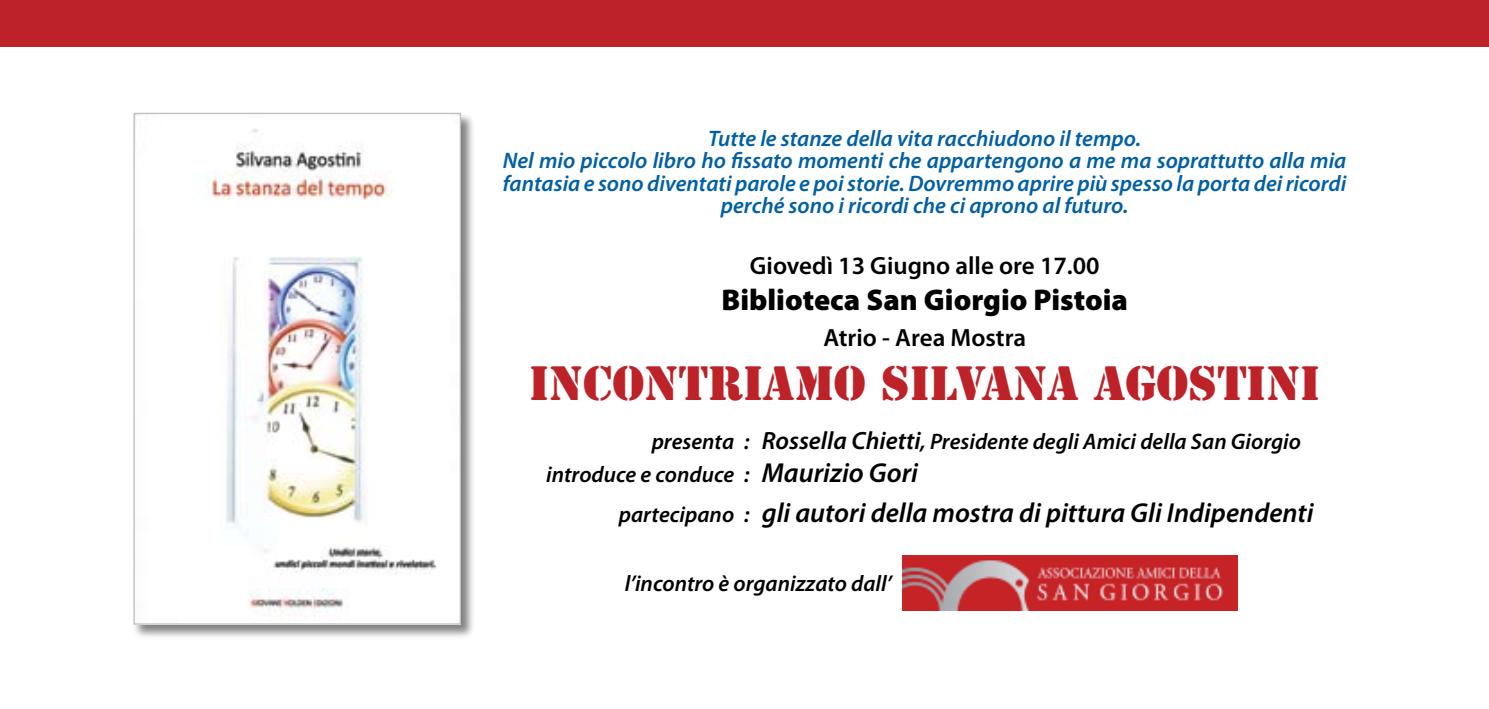
<style>
.page{position:relative;width:1489px;height:709px;background:#fff}
.page>*{position:absolute;margin:0;border:0;box-sizing:border-box;transform-origin:0 0}
.t1{font:45px "Stencil Std";color:#bd2228}
.t2{font:900 30px "Myriad Pro";color:#000}
.t3{font:italic 600 27.5px "Myriad Pro";color:#000}
.t4{font:600 25px "Myriad Pro";color:#000}
.t5{font:italic 600 22.5px/22.5px "Myriad Pro";color:#005fa5;text-align:center}
.t6{font:italic 600 22.5px/33px "Myriad Pro";color:#000}
.s1{font-size:25px}
.s2{font-size:27.5px}
.s3{font-size:22.5px}
</style>
<div class="page">
<div style="left:131px;top:110px;width:346px;height:530px;background:#000;opacity:.5"></div>
<img style="left:135px;top:115px;width:324px;height:507px">
<img style="left:902px;top:555px;width:335px;height:55px">
<div style="left:0;top:0;width:1488px;height:47px;background:#bd2228"></div>
<p class="t5" style="left:502px;top:126px;width:845px">Tutte le stanze della vita racchiudono il tempo.<br>Nel mio piccolo libro ho fissato momenti che appartengono a me ma soprattutto alla mia fantasia e sono diventati parole e poistorie.Dovremmo aprire più spesso la porta deiricordi perché sono i ricordi che ci aprono al futuro.</p>
<p class="t4" style="left:749px;top:250px;width:351px">Giovedì 13 Giugno alle ore 17.00</p>
<h2 class="t2" style="left:721px;top:280px;width:408px">Biblioteca San Giorgio Pistoia</h2>
<p class="t4" style="left:823px;top:322px;width:204px">Atrio - Area Mostra</p>
<h1 class="t1" style="left:529px;top:354px;width:792px">INCONTRIAMO SILVANA AGOSTINI</h1>
<p class="t6" style="left:546px;top:424px;width:756px;text-indent:106px">presenta : <span class="s1">Rossella Chietti</span>, Presidente degli Amici della San Giorgio introduce e conduce : <span class="s2">Maurizio Gori</span></p>
<p class="t3" style="left:618px;top:495px;width:696px"><span class="s3">partecipano :</span> gli autori della mostra di pittura Gli Indipendenti</p>
<p class="t6" style="left:624px;top:567px;width:269px">l’incontro è organizzato dall’</p>
</div>
